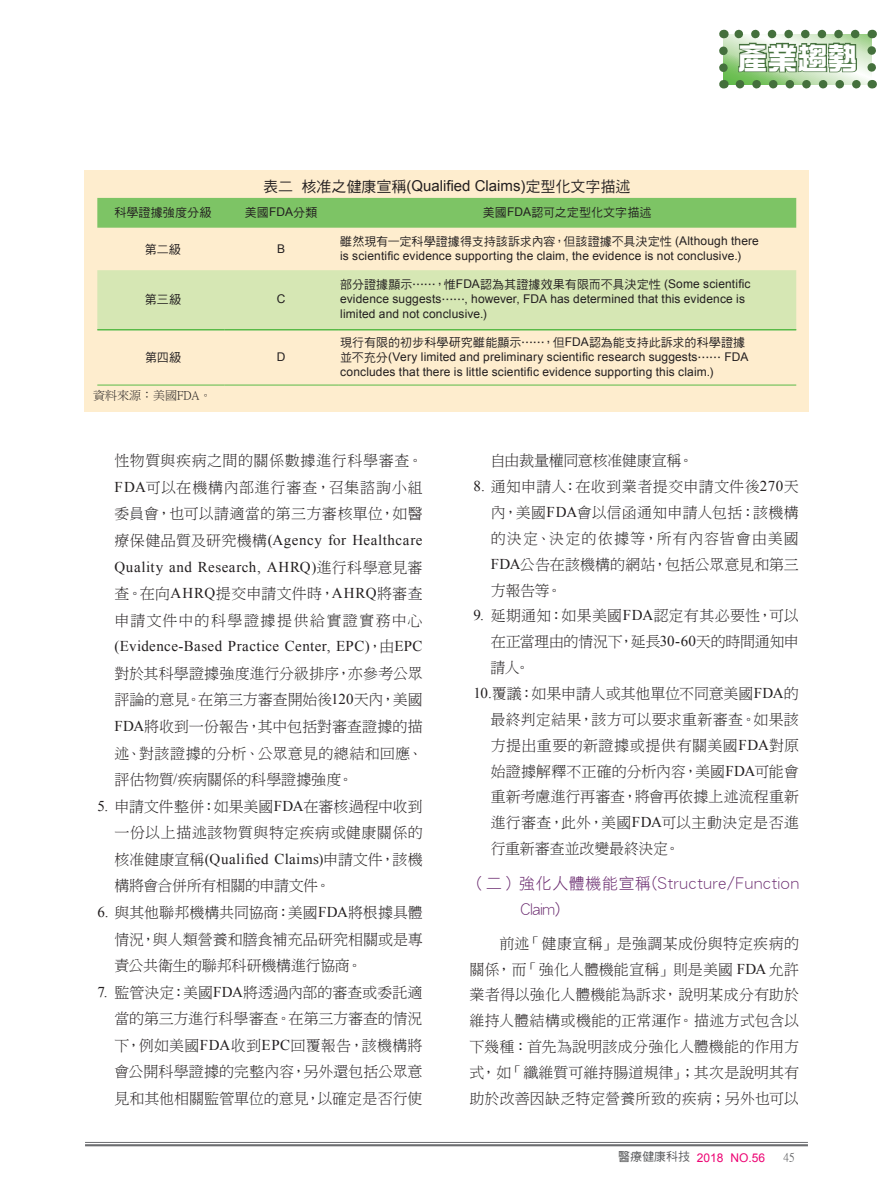
<style>
.page{position:relative;width:893px;height:1191px;background:#fff}
.page>*{position:absolute;margin:0;border:0;box-sizing:border-box;transform-origin:0 0}
.t1{font:30px "DF Zong Yi W9 WIN BF";color:#fff}
.t2{font:15.75px/25.8px "DF Hei W3 WINP BF";letter-spacing:.055em;color:#69296e}
.t3{font:15px/26.5px "DF Ming W3 WIN BF";letter-spacing:.005em;color:#231f20;text-align:justify}
.t4{font:15px/26.5px "Times New Roman";letter-spacing:.035em;color:#231f20}
.t5{font:15px/26.5px "DF Ming W3 WIN BF";letter-spacing:.075em;color:#231f20}
.t6{font:15px "DF Ming W3 WIN BF";letter-spacing:-.02em;color:#231f20}
.t7{font:15px "Arial";color:#231f20}
.t8{font:15px "DF Ming W3 WIN BF";letter-spacing:.025em;color:#231f20}
.t9{font:15px "DF Ming W3 WIN BF";letter-spacing:.03em;color:#231f20}
.t10{font:15px "DF Ming W3 WIN BF";letter-spacing:-.025em;color:#231f20}
.t11{font:15px "DF Ming W3 WIN BF";letter-spacing:-.015em;color:#231f20}
.t12{font:12px/15px "Arial";letter-spacing:.01em;color:#231f20}
.t13{font:12px "DF Hei W5 WINP BF";letter-spacing:.005em;color:#231f20}
.t14{font:12px "Arial";color:#ed0373}
.t15{font:12px "P Ming Li U";color:#231f20}
.t16{font:12px "P Ming Li U";color:#57585a}
.s1{font-family:"DF Hei W5 WIN BF"}
.s2{font-family:"Arial"}
.s3{font-family:"DF Hei W5 WINP BF"}
.s4{font-family:"Times New Roman"}
.s5{font-family:"DF Ming W3 WIN BF"}
.s6{font-family:"DF Hei W5 WINP BF";color:#57585a}
</style>
<div class="page">
<hr style="left:85px;top:1142px;width:723px;height:1px;background:#6c6d70">
<hr style="left:85px;top:1144px;width:723px;height:2px;background:#6c6d70">
<svg style="left:719px;top:30px;width:157px;height:58px;background:#97b78e"></svg>
<div style="left:85px;top:170px;width:724px;height:241px;background:#feedce"></div>
<div style="left:97px;top:198px;width:699px;height:30px;background:#7dc465"></div>
<div style="left:97px;top:270px;width:699px;height:59px;background:#d6e7b4"></div>
<hr style="left:97px;top:329px;width:127px;height:1px;background:#59ba47">
<hr style="left:97px;top:330px;width:127px;height:1px;background:#59ba47">
<hr style="left:224px;top:329px;width:114px;height:1px;background:#59ba47">
<hr style="left:224px;top:330px;width:114px;height:1px;background:#59ba47">
<hr style="left:338px;top:329px;width:458px;height:1px;background:#59ba47">
<hr style="left:338px;top:330px;width:458px;height:1px;background:#59ba47">
<hr style="left:97px;top:385px;width:127px;height:1px;background:#59ba47">
<hr style="left:224px;top:385px;width:114px;height:1px;background:#59ba47">
<hr style="left:338px;top:385px;width:458px;height:1px;background:#59ba47">
<p class="t7" style="left:263px;top:176px;width:369px"><span class="s1">表二核准之健康宣稱</span>(Qualified Claims)<span class="s1">定型化文字描述</span></p>
<h1 class="t1" style="left:738px;top:43px;width:122px">產業趨勢</h1>
<p class="t13" style="left:114px;top:207px;width:99px">科學證據強度分級</p>
<p class="t13" style="left:245px;top:207px;width:74px">美國<span class="s2">FDA</span>分類</p>
<p class="t13" style="left:483px;top:207px;width:170px">美國<span class="s2">FDA</span>認可之定型化文字描述</p>
<p class="t13" style="left:145px;top:243px;width:37px">第二級</p>
<p class="t12" style="left:277px;top:241px;width:10px">B</p>
<p class="t13" style="left:340px;top:235px;width:420px">雖然現有一定科學證據得支持該訴求內容，但該證據不具決定性 <span class="s2">(Although there</span></p>
<p class="t12" style="left:340px;top:248px;width:402px">is scientific evidence supporting the claim, the evidence is not conclusive.)</p>
<p class="t13" style="left:145px;top:294px;width:38px">第三級</p>
<p class="t12" style="left:277px;top:292px;width:10px">C</p>
<p class="t13" style="left:145px;top:351px;width:37px">第四級</p>
<p class="t12" style="left:277px;top:349px;width:10px">D</p>
<p class="t15" style="left:93px;top:390px;width:120px">資料來源：美國FDA。</p>
<p class="t13" style="left:340px;top:279px;width:412px">部分證據顯示……，惟<span class="s2">FDA</span>認為其證據效果有限而不具決定性 <span class="s2">(Some scientific</span></p>
<p class="t12" style="left:340px;top:292px;width:406px">evidence suggests<span class="s3">……</span>, however, FDA has determined that this evidence is limited and not conclusive.)</p>
<p class="t13" style="left:340px;top:336px;width:406px">現行有限的初步科學研究雖能顯示……，但<span class="s2">FDA</span>認為能支持此訴求的科學證據</p>
<p class="t12" style="left:340px;top:349px;width:410px"><span class="s3">並不充分</span>(Very limited and preliminary scientific research suggests<span class="s3">……</span> FDA concludes that there is little scientific evidence supporting this claim.)</p>
<p class="t3" style="left:114px;top:447px;width:310px">性物質與疾病之間的關係數據進行科學審查。<span class="s4">FDA</span>可以在機構內部進行審查，召集諮詢小組委員會，也可以請適當的第三方審核單位，如醫</p>
<p class="t4" style="left:114px;top:526px;width:310px"><span class="s5">療保健品質及研究機構</span>(Agency for Healthcare<br>Quality and Research, AHRQ)<span class="s5">進行科學意見審</span></p>
<p class="t5" style="left:114px;top:580px;width:310px">查。在向<span class="s4">AHRQ</span>提交申請文件時，<span class="s4">AHRQ</span>將審查申請文件中的科學證據提供給實證實務中心</p>
<p class="t4" style="left:114px;top:633px;width:310px">(Evidence-Based Practice Center, EPC)<span class="s5">，由</span>EPC</p>
<p class="t3" style="left:114px;top:660px;width:310px">對於其科學證據強度進行分級排序，亦參考公眾評論的意見。在第三方審查開始後<span class="s4">120</span>天內，美國<span class="s4">FDA</span>將收到一份報告，其中包括對審查證據的描述、對該證據的分析、公眾意見的總結和回應、評估物質<span class="s4">/</span>疾病關係的科學證據強度。</p>
<p class="t3" style="left:97px;top:793px;width:327px;text-align:right"><span class="s4">5.</span> 申請文件整併：如果美國<span class="s4">FDA</span>在審核過程中收到一份以上描述該物質與特定疾病或健康關係的</p>
<p class="t4" style="left:114px;top:845px;width:310px"><span class="s5">核准健康宣稱</span>(Qualified Claims)<span class="s5">申請文件，該機</span></p>
<p class="t10" style="left:114px;top:878px;width:218px">構將會合併所有相關的申請文件。</p>
<p class="t3" style="left:114px;top:899px;width:310px;text-indent:-17px"><span class="s4">6.</span> 與其他聯邦機構共同協商：美國<span class="s4">FDA</span>將根據具體情況，與人類營養和膳食補充品研究相關或是專責公共衛生的聯邦科研機構進行協商。</p>
<p class="t3" style="left:114px;top:978px;width:310px;text-indent:-17px"><span class="s4">7.</span> 監管決定：美國<span class="s4">FDA</span>將透過內部的審查或委託適當的第三方進行科學審查。在第三方審查的情況下，例如美國<span class="s4">FDA</span>收到<span class="s4">EPC</span>回覆報告，該機構將會公開科學證據的完整內容，另外還包括公眾意見和其他相關監管單位的意見，以確定是否行使</p>
<p class="t6" style="left:491px;top:453px;width:204px">自由裁量權同意核准健康宣稱。</p>
<p class="t3" style="left:491px;top:474px;width:310px;line-height:25.8px;text-indent:-17px"><span class="s4">8.</span> 通知申請人：在收到業者提交申請文件後<span class="s4">270</span>天內，美國<span class="s4">FDA</span>會以信函通知申請人包括：該機構的決定、決定的依據等，所有內容皆會由美國<span class="s4">FDA</span>公告在該機構的網站，包括公眾意見和第三方報告等。</p>
<p class="t3" style="left:474px;top:602px;width:327px"><span class="s4">9.</span> 延期通知：如果美國<span class="s4">FDA</span>認定有其必要性，可以</p>
<p class="t6" style="left:491px;top:634px;width:310px">在正當理由的情況下，延長<span class="s4">30-60</span>天的時間通知申</p>
<p class="t3" style="left:491px;top:654px;width:41px">請人。</p>
<p class="t3" style="left:474px;top:680px;width:327px"><span class="s4">10.</span>覆議：如果申請人或其他單位不同意美國<span class="s4">FDA</span>的</p>
<p class="t3" style="left:491px;top:706px;width:310px">最終判定結果，該方可以要求重新審查。如果該</p>
<p class="t9" style="left:491px;top:737px;width:310px">方提出重要的新證據或提供有關美國<span class="s4">FDA</span>對原</p>
<p class="t3" style="left:491px;top:758px;width:310px">始證據解釋不正確的分析內容，美國<span class="s4">FDA</span>可能會</p>
<p class="t3" style="left:491px;top:783px;width:310px">重新考慮進行再審查，將會再依據上述流程重新</p>
<p class="t8" style="left:491px;top:815px;width:310px">進行審查，此外，美國<span class="s4">FDA</span>可以主動決定是否進</p>
<p class="t11" style="left:491px;top:841px;width:190px">行重新審查並改變最終決定。</p>
<p class="t2" style="left:520px;top:870px;width:280px;text-indent:-51px">（二）強化人體機能宣稱(Structure/Function<br>Claim)</p>
<p class="t3" style="left:469px;top:930px;width:331px;line-height:25.8px;text-indent:30px">前述「健康宣稱」是強調某成份與特定疾病的關係，而「強化人體機能宣稱」則是美國 <span class="s4">FDA</span> 允許業者得以強化人體機能為訴求，說明某成分有助於維持人體結構或機能的正常運作。描述方式包含以下幾種：首先為說明該成分強化人體機能的作用方式，如「纖維質可維持腸道規律」；其次是說明其有助於改善因缺乏特定營養所致的疾病；另外也可以</p>
<p class="t14" style="left:618px;top:1149px;width:148px"><span class="s6">醫療健康科技</span> 2018 NO.56</p>
<p class="t16" style="left:783px;top:1151px;width:13px">45</p>
</div>
